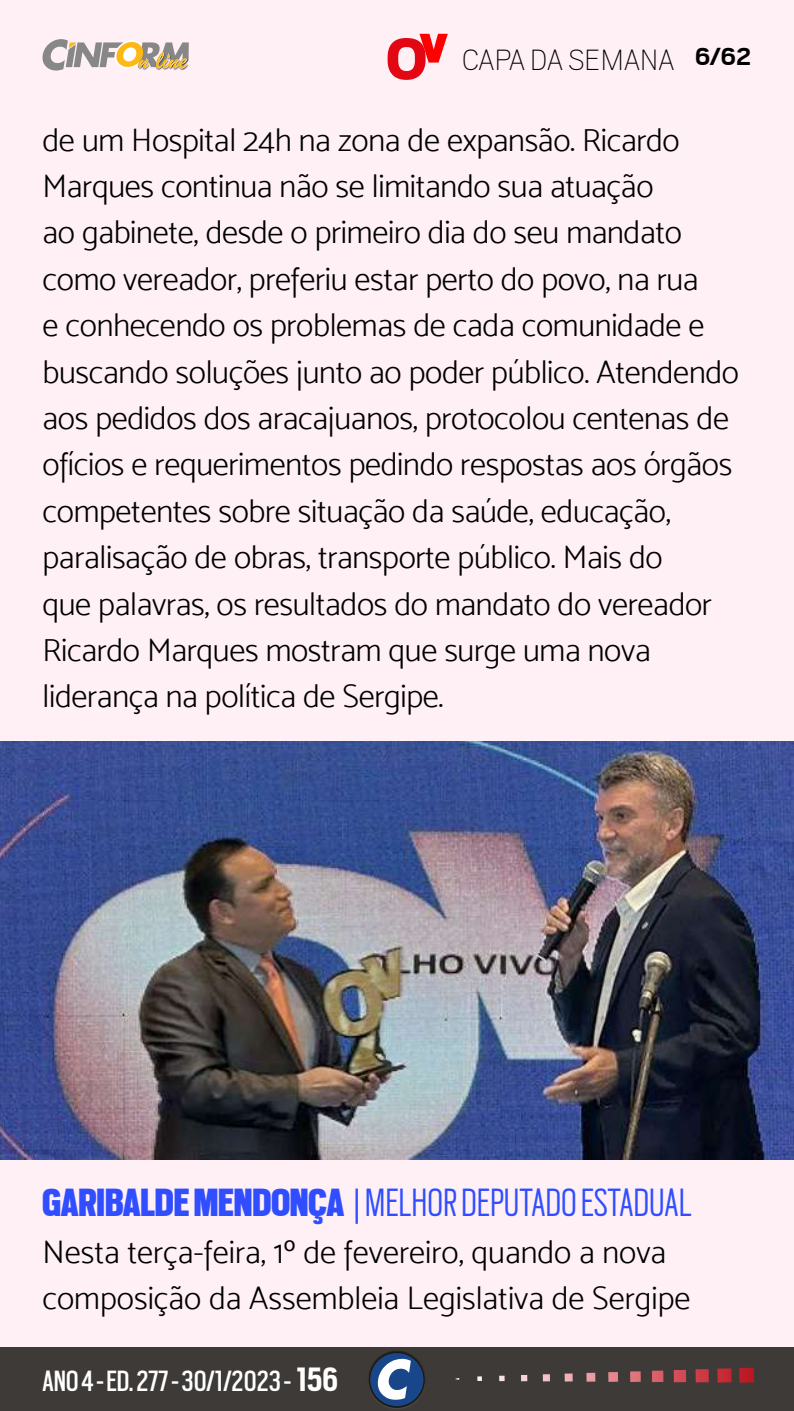
<style>
.page{position:relative;width:794px;height:1411px;background:#fff}
.page>*{position:absolute;margin:0;border:0;box-sizing:border-box;transform-origin:0 0}
.t1{font:300 43.75px "Scout Cond";color:#304eff}
.t2{font:32.5px/46.4px "Mosk Light 300";letter-spacing:-.01em;color:#000}
.t3{font:32.5px "Scout Cond";color:#fff}
.t4{font:100 32.5px "Scout";color:#000}
.s1{font-weight:900}
.s2{font-weight:700;font-size:37.5px}
</style>
<div class="page">
<div style="left:0;top:0;width:794px;height:1410px;background:#fff0f5"></div>
<svg style="left:43px;top:39px;width:146px;height:31px"></svg>
<div style="left:0;top:1347px;width:794px;height:63px;background:#3e3a37"></div>
<img style="left:739px;top:1367px;width:15px;height:15px">
<img style="left:717px;top:1368px;width:14px;height:14px">
<img style="left:695px;top:1369px;width:14px;height:13px">
<svg style="left:674px;top:1369px;width:12px;height:13px"></svg>
<svg style="left:652px;top:1370px;width:11px;height:11px"></svg>
<svg style="left:630px;top:1371px;width:11px;height:10px"></svg>
<svg style="left:608px;top:1372px;width:10px;height:9px"></svg>
<svg style="left:586px;top:1372px;width:9px;height:9px"></svg>
<svg style="left:564px;top:1373px;width:8px;height:8px"></svg>
<svg style="left:543px;top:1374px;width:7px;height:7px"></svg>
<svg style="left:521px;top:1375px;width:6px;height:6px"></svg>
<svg style="left:499px;top:1375px;width:5px;height:5px"></svg>
<svg style="left:477px;top:1376px;width:5px;height:4px"></svg>
<svg style="left:367px;top:1350px;width:59px;height:59px"></svg>
<svg style="left:369px;top:1351px;width:56px;height:56px"></svg>
<div style="left:370px;top:1352px;width:53px;height:53px;background:#194689;border-radius:50%"></div>
<svg style="left:377px;top:1358px;width:34px;height:41px"></svg>
<img style="left:0;top:741px;width:794px;height:418px">
<svg style="left:387px;top:34px;width:61px;height:46px"></svg>
<p class="t4" style="left:462px;top:39px;width:291px">CAPA DA SEMANA <sup>6/62</sup></p>
<p class="t2" style="left:43px;top:116px;width:698px">de um Hospital 24h na zona de expansão. Ricardo Marques continua não se limitando sua atuação<br>ao gabinete, desde o primeiro dia do seu mandato como vereador, preferiu estar perto do povo, na rua<br>e conhecendo os problemas de cada comunidade e buscando soluções junto ao poder público. Atendendo aos pedidos dos aracajuanos, protocolou centenas de ofícios e requerimentos pedindo respostas aos órgãos competentes sobre situação da saúde, educação, paralisação de obras, transporte público. Mais do<br>que palavras, os resultados do mandato do vereador Ricardo Marques mostram que surge uma nova liderança na política de Sergipe.</p>
<h1 class="t1" style="left:43px;top:1174px;width:650px"><span class="s1">GARIBALDE MENDONÇA</span> | MELHOR DEPUTADO ESTADUAL</h1>
<p class="t2" style="left:43px;top:1228px;width:649px">Nesta terça-feira, 1º de fevereiro, quando a nova composição da Assembleia Legislativa de Sergipe</p>
<p class="t3" style="left:43px;top:1359px;width:297px">ANO 4 - ED. 277 - 30/1/2023 - <span class="s2">156</span></p>
</div>
